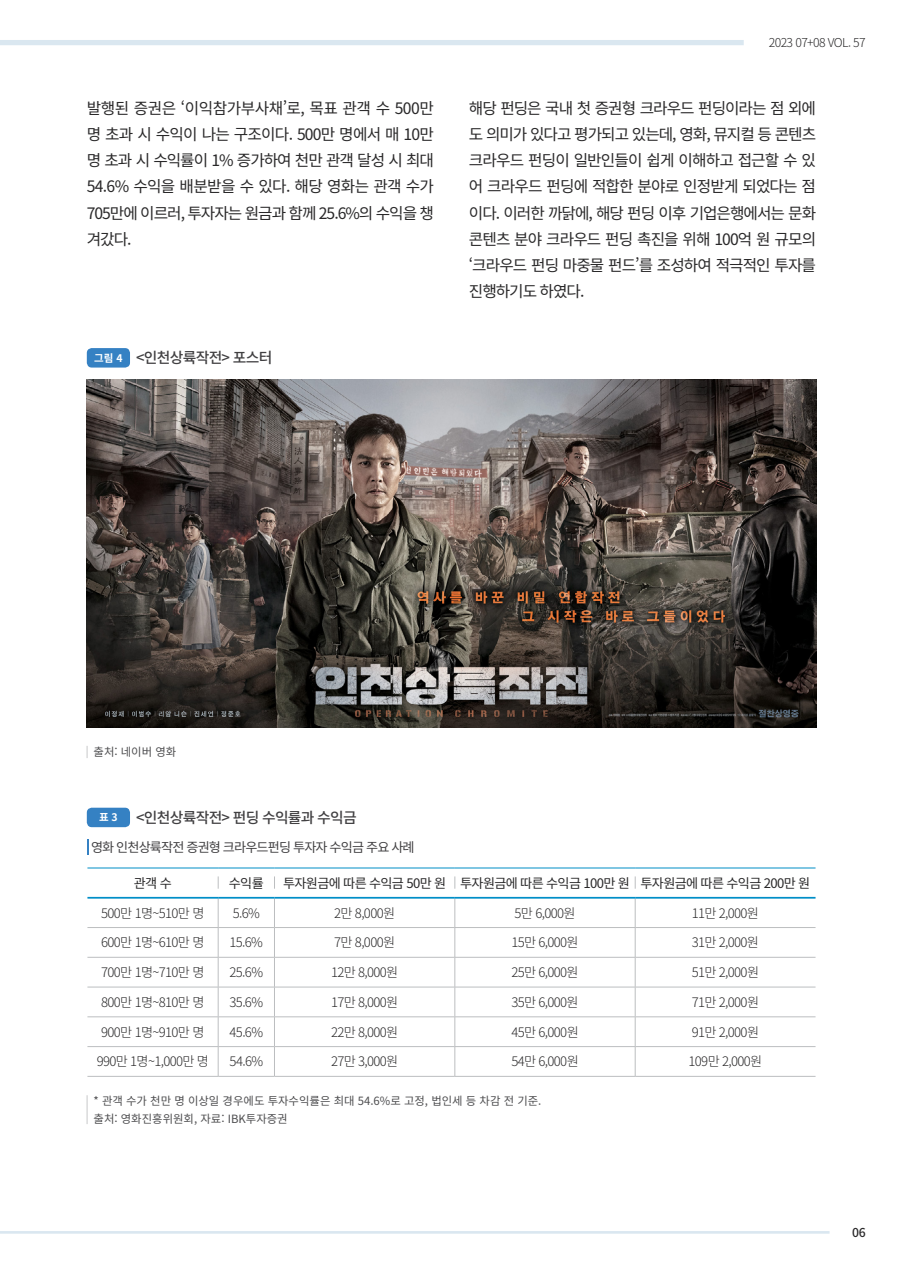
<style>
.page{position:relative;width:903px;height:1275px;background:#fff}
.page>*{position:absolute;margin:0;border:0;box-sizing:border-box;transform-origin:0 0}
.t1{font:15.75px/26.2px "Noto Sans CJ Kkr";letter-spacing:-.06em;color:#292829;text-align:justify}
.t2{font:500 14.88px "Noto Sans KR";letter-spacing:-.05em;color:#414042}
.t3{font:300 13.12px "Noto Sans CJ Kkr";letter-spacing:-.05em;color:#292829}
.t4{font:13.12px "Noto Sans CJ Kkr";letter-spacing:-.05em;color:#292829}
.t5{font:13.12px "Noto Sans CJ Kkr";letter-spacing:-.065em;color:#414042}
.t6{font:300 12.25px "Noto Sans CJ Kkr";letter-spacing:-.05em;color:#292829}
.t7{font:500 12.25px "Noto Sans CJ Kkr";color:#292829}
.t8{font:11.38px/17.5px "Noto Sans CJ Kkr";color:#4d4d4f}
.s1{font-weight:700;font-size:10.5px;color:#fff}
</style>
<div class="page">
<hr style="left:0;top:1231px;width:829px;height:3px;background:#dae7f0">
<div style="left:0;top:40px;width:744px;height:5px;background:#dae7f0"></div>
<div style="left:87px;top:348px;width:43px;height:20px;background:#3581c3;border-radius:5px"></div>
<img style="left:87px;top:380px;width:729px;height:347px">
<svg style="left:87px;top:746px;width:1px;height:12px"></svg>
<div style="left:87px;top:808px;width:43px;height:19px;background:#3581c3;border-radius:5px"></div>
<svg style="left:87px;top:840px;width:2px;height:15px"></svg>
<hr style="left:87px;top:927px;width:131px;height:1px;background:#bcbec0">
<hr style="left:218px;top:927px;width:56px;height:1px;background:#bcbec0">
<svg style="left:218px;top:899px;width:1px;height:58px"></svg>
<hr style="left:274px;top:927px;width:181px;height:1px;background:#bcbec0">
<svg style="left:274px;top:899px;width:1px;height:58px"></svg>
<hr style="left:455px;top:927px;width:180px;height:1px;background:#bcbec0">
<svg style="left:454px;top:899px;width:1px;height:58px"></svg>
<hr style="left:635px;top:927px;width:180px;height:1px;background:#bcbec0">
<svg style="left:635px;top:899px;width:1px;height:58px"></svg>
<hr style="left:87px;top:957px;width:131px;height:1px;background:#bcbec0">
<hr style="left:218px;top:957px;width:56px;height:1px;background:#bcbec0">
<hr style="left:218px;top:957px;width:1px;height:30px;background:#bcbec0">
<hr style="left:274px;top:957px;width:181px;height:1px;background:#bcbec0">
<hr style="left:274px;top:957px;width:1px;height:30px;background:#bcbec0">
<hr style="left:455px;top:957px;width:180px;height:1px;background:#bcbec0">
<hr style="left:454px;top:957px;width:1px;height:30px;background:#bcbec0">
<hr style="left:635px;top:957px;width:180px;height:1px;background:#bcbec0">
<hr style="left:635px;top:957px;width:1px;height:30px;background:#bcbec0">
<hr style="left:87px;top:987px;width:131px;height:1px;background:#bcbec0">
<hr style="left:218px;top:987px;width:56px;height:1px;background:#bcbec0">
<hr style="left:274px;top:987px;width:181px;height:1px;background:#bcbec0">
<hr style="left:455px;top:987px;width:180px;height:1px;background:#bcbec0">
<hr style="left:635px;top:987px;width:180px;height:1px;background:#bcbec0">
<hr style="left:87px;top:1016px;width:131px;height:1px;background:#bcbec0">
<hr style="left:218px;top:1016px;width:56px;height:1px;background:#bcbec0">
<hr style="left:274px;top:1016px;width:181px;height:1px;background:#bcbec0">
<hr style="left:455px;top:1016px;width:180px;height:1px;background:#bcbec0">
<hr style="left:635px;top:1016px;width:180px;height:1px;background:#bcbec0">
<hr style="left:87px;top:1046px;width:131px;height:1px;background:#bcbec0">
<hr style="left:218px;top:1046px;width:56px;height:1px;background:#bcbec0">
<svg style="left:218px;top:987px;width:1px;height:89px"></svg>
<hr style="left:274px;top:1046px;width:181px;height:1px;background:#bcbec0">
<svg style="left:274px;top:987px;width:1px;height:89px"></svg>
<hr style="left:455px;top:1046px;width:180px;height:1px;background:#bcbec0">
<svg style="left:454px;top:987px;width:1px;height:89px"></svg>
<hr style="left:635px;top:1046px;width:180px;height:1px;background:#bcbec0">
<svg style="left:635px;top:987px;width:1px;height:89px"></svg>
<hr style="left:87px;top:1076px;width:131px;height:1px;background:#bcbec0">
<hr style="left:218px;top:1076px;width:56px;height:1px;background:#bcbec0">
<hr style="left:274px;top:1076px;width:181px;height:1px;background:#bcbec0">
<hr style="left:455px;top:1076px;width:180px;height:1px;background:#bcbec0">
<hr style="left:635px;top:1076px;width:180px;height:1px;background:#bcbec0">
<hr style="left:87px;top:868px;width:131px;height:1px;background:#008ec7">
<hr style="left:218px;top:868px;width:56px;height:1px;background:#008ec7">
<hr style="left:274px;top:868px;width:181px;height:1px;background:#008ec7">
<hr style="left:455px;top:868px;width:180px;height:1px;background:#008ec7">
<hr style="left:635px;top:868px;width:180px;height:1px;background:#008ec7">
<hr style="left:87px;top:897px;width:131px;height:2px;background:#008ec7">
<hr style="left:218px;top:897px;width:56px;height:2px;background:#008ec7">
<hr style="left:274px;top:897px;width:181px;height:2px;background:#008ec7">
<hr style="left:455px;top:897px;width:180px;height:2px;background:#008ec7">
<hr style="left:635px;top:897px;width:180px;height:2px;background:#008ec7">
<svg style="left:218px;top:876px;width:1px;height:13px"></svg>
<svg style="left:274px;top:876px;width:1px;height:13px"></svg>
<svg style="left:454px;top:876px;width:1px;height:13px"></svg>
<svg style="left:635px;top:876px;width:1px;height:13px"></svg>
<svg style="left:87px;top:1095px;width:1px;height:29px"></svg>
<p class="t6" style="left:769px;top:36px;width:98px">2023 07+08 VOL. 57</p>
<p class="t1" style="left:87px;top:95px;width:349px">발행된 증권은 ‘이익참가부사채’로, 목표 관객 수 500만 명 초과 시 수익이 나는 구조이다. 500만 명에서 매 10만 명 초과 시 수익률이 1% 증가하여 천만 관객 달성 시 최대 54.6% 수익을 배분받을 수 있다. 해당 영화는 관객 수가 705만에 이르러, 투자자는 원금과 함께 25.6%의 수익을 챙 겨갔다.</p>
<p class="t1" style="left:469px;top:95px;width:349px">해당 펀딩은 국내 첫 증권형 크라우드 펀딩이라는 점 외에 도 의미가 있다고 평가되고 있는데, 영화, 뮤지컬 등 콘텐츠 크라우드 펀딩이 일반인들이 쉽게 이해하고 접근할 수 있 어 크라우드 펀딩에 적합한 분야로 인정받게 되었다는 점 이다. 이러한 까닭에, 해당 펀딩 이후 기업은행에서는 문화 콘텐츠 분야 크라우드 펀딩 촉진을 위해 100억 원 규모의 ‘크라우드 펀딩 마중물 펀드’를 조성하여 적극적인 투자를 진행하기도 하였다.</p>
<p class="t2" style="left:94px;top:350px;width:180px"><span class="s1">그림 4</span> &lt;인천상륙작전&gt; 포스터</p>
<p class="t8" style="left:94px;top:744px;width:84px">출처: 네이버 영화</p>
<p class="t2" style="left:99px;top:809px;width:259px"><span class="s1">표 3</span> &lt;인천상륙작전&gt; 펀딩 수익률과 수익금</p>
<p class="t5" style="left:91px;top:840px;width:325px">영화 인천상륙작전 증권형 크라우드펀딩 투자자 수익금 주요 사례</p>
<p class="t4" style="left:134px;top:876px;width:39px">관객 수</p>
<p class="t4" style="left:229px;top:876px;width:36px">수익률</p>
<p class="t4" style="left:283px;top:876px;width:528px">투자원금에 따른 수익금 50만 원 투자원금에 따른 수익금 100만 원 투자원금에 따른 수익금 200만 원</p>
<p class="t3" style="left:101px;top:905px;width:105px">500만 1명~510만 명</p>
<p class="t3" style="left:233px;top:905px;width:29px">5.6%</p>
<p class="t3" style="left:334px;top:905px;width:62px">2만 8,000원</p>
<p class="t3" style="left:514px;top:905px;width:62px">5만 6,000원</p>
<p class="t3" style="left:692px;top:905px;width:69px">11만 2,000원</p>
<p class="t3" style="left:101px;top:935px;width:105px">600만 1명~610만 명</p>
<p class="t3" style="left:230px;top:935px;width:35px">15.6%</p>
<p class="t3" style="left:334px;top:935px;width:62px">7만 8,000원</p>
<p class="t3" style="left:511px;top:935px;width:69px">15만 6,000원</p>
<p class="t3" style="left:692px;top:935px;width:69px">31만 2,000원</p>
<p class="t3" style="left:101px;top:965px;width:105px">700만 1명~710만 명</p>
<p class="t3" style="left:230px;top:965px;width:35px">25.6%</p>
<p class="t3" style="left:331px;top:965px;width:69px">12만 8,000원</p>
<p class="t3" style="left:511px;top:965px;width:69px">25만 6,000원</p>
<p class="t3" style="left:692px;top:965px;width:69px">51만 2,000원</p>
<p class="t3" style="left:101px;top:995px;width:105px">800만 1명~810만 명</p>
<p class="t3" style="left:230px;top:995px;width:35px">35.6%</p>
<p class="t3" style="left:331px;top:995px;width:69px">17만 8,000원</p>
<p class="t3" style="left:511px;top:995px;width:69px">35만 6,000원</p>
<p class="t3" style="left:692px;top:995px;width:69px">71만 2,000원</p>
<p class="t3" style="left:101px;top:1024px;width:105px">900만 1명~910만 명</p>
<p class="t3" style="left:230px;top:1024px;width:35px">45.6%</p>
<p class="t3" style="left:331px;top:1024px;width:69px">22만 8,000원</p>
<p class="t3" style="left:511px;top:1024px;width:69px">45만 6,000원</p>
<p class="t3" style="left:692px;top:1024px;width:69px">91만 2,000원</p>
<p class="t3" style="left:97px;top:1054px;width:114px">990만 1명~1,000만 명</p>
<p class="t3" style="left:230px;top:1054px;width:35px">54.6%</p>
<p class="t3" style="left:331px;top:1054px;width:69px">27만 3,000원</p>
<p class="t3" style="left:511px;top:1054px;width:69px">54만 6,000원</p>
<p class="t3" style="left:688px;top:1054px;width:75px">109만 2,000원</p>
<p class="t8" style="left:94px;top:1092px;width:449px">* 관객 수가 천만 명 이상일 경우에도 투자수익률은 최대 54.6%로 고정, 법인세 등 차감 전 기준. 출처: 영화진흥위원회, 자료: IBK투자증권</p>
<p class="t7" style="left:852px;top:1226px;width:15px">06</p>
</div>
